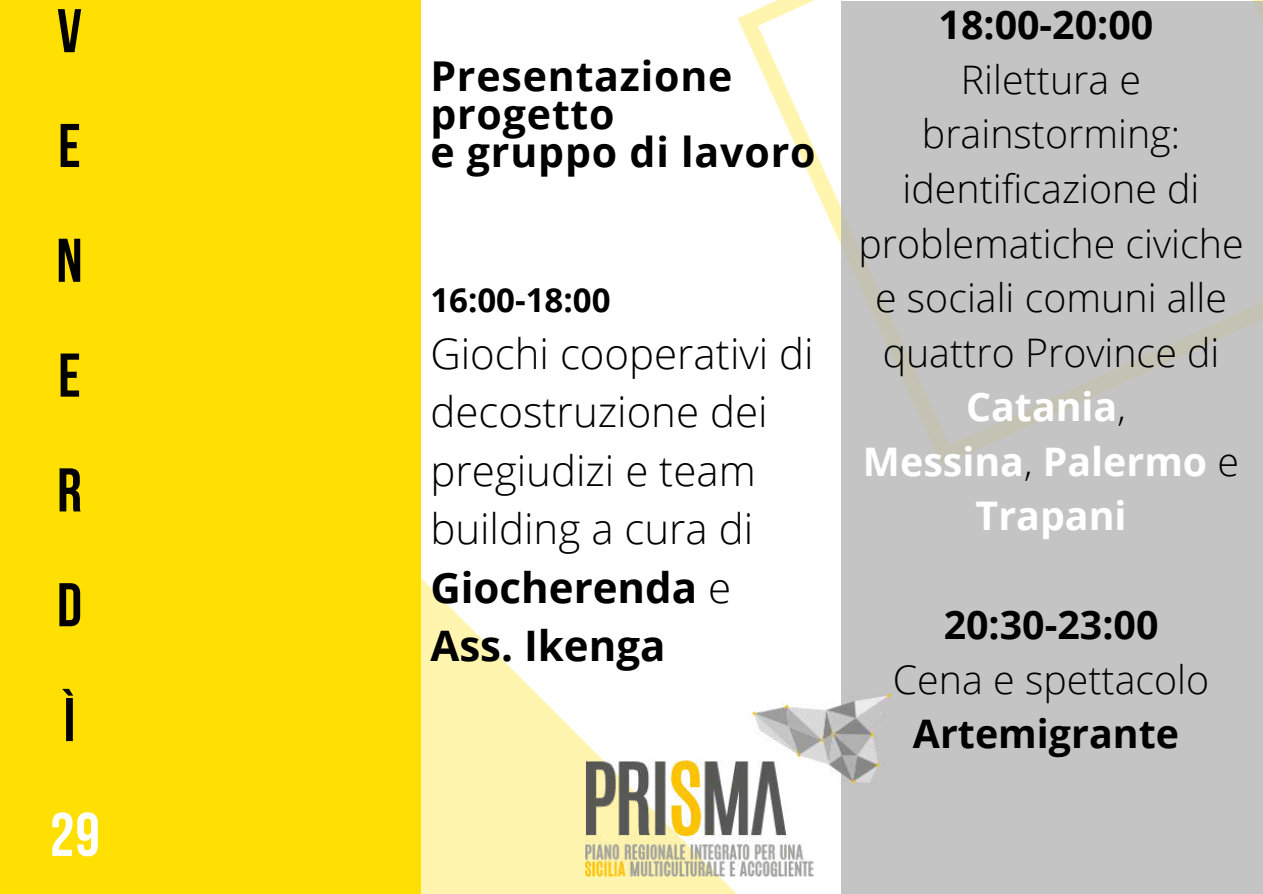
<style>
.page{position:relative;width:1263px;height:894px;background:#fff}
.page>*{position:absolute;margin:0;border:0;box-sizing:border-box;transform-origin:0 0}
.t1{font:700 61.5px/114.8px "Bebas Neue";color:#000;text-align:justify}
.t2{font:700 61.5px "Bebas Neue";color:#fff}
.t3{font:300 42px/58.5px "Open Sans";color:#000}
.t4{font:700 41.1px/38.2px "Open Sans";letter-spacing:.02em;color:#000}
.t5{font:300 39.3px/54.4px "Open Sans";color:#000;text-align:center}
.t6{font:700 39.3px "Open Sans";color:#000}
.t7{font:700 33px "Open Sans";color:#000}
.s1{font-weight:700}
.s2{font-weight:700;color:#fff}
</style>
<div class="page">
<svg style="left:420px;top:402px;width:316px;height:491px"></svg>
<div style="left:0;top:0;width:420px;height:893px;background:#ffe002"></div>
<svg style="left:738px;top:0;width:525px;height:244px"></svg>
<div style="left:841px;top:1px;width:422px;height:892px;background:#c4c4c4"></div>
<img style="left:585px;top:694px;width:305px;height:182px">
<h1 class="t1" style="left:56px;top:-21px;width:28px">V E N E R D Ì</h1>
<h1 class="t2" style="left:50px;top:809px;width:51px">29</h1>
<p class="t4" style="left:430px;top:55px;width:387px">Presentazione progetto<br>e gruppo di lavoro</p>
<p class="t7" style="left:430px;top:277px;width:182px">16:00-18:00</p>
<p class="t3" style="left:430px;top:323px;width:385px">Giochi cooperativi di decostruzione dei pregiudizi e team building a cura di<br><span class="s1">Giocherenda</span> e<br><span class="s1">Ass. Ikenga</span></p>
<p class="t6" style="left:939px;top:-3px;width:216px">18:00-20:00</p>
<p class="t5" style="left:858px;top:51px;width:387px">Rilettura e brainstorming: identificazione di problematiche civiche e sociali comuni alle quattro Province di<br><span class="s2">Catania</span>,<br><span class="s2">Messina</span>, <span class="s2">Palermo</span> e<br><span class="s2">Trapani</span></p>
<p class="t6" style="left:944px;top:597px;width:216px">20:30-23:00</p>
<p class="t5" style="left:893px;top:651px;width:318px">Cena e spettacolo</p>
<p class="t6" style="left:913px;top:706px;width:267px">Artemigrante</p>
</div>
